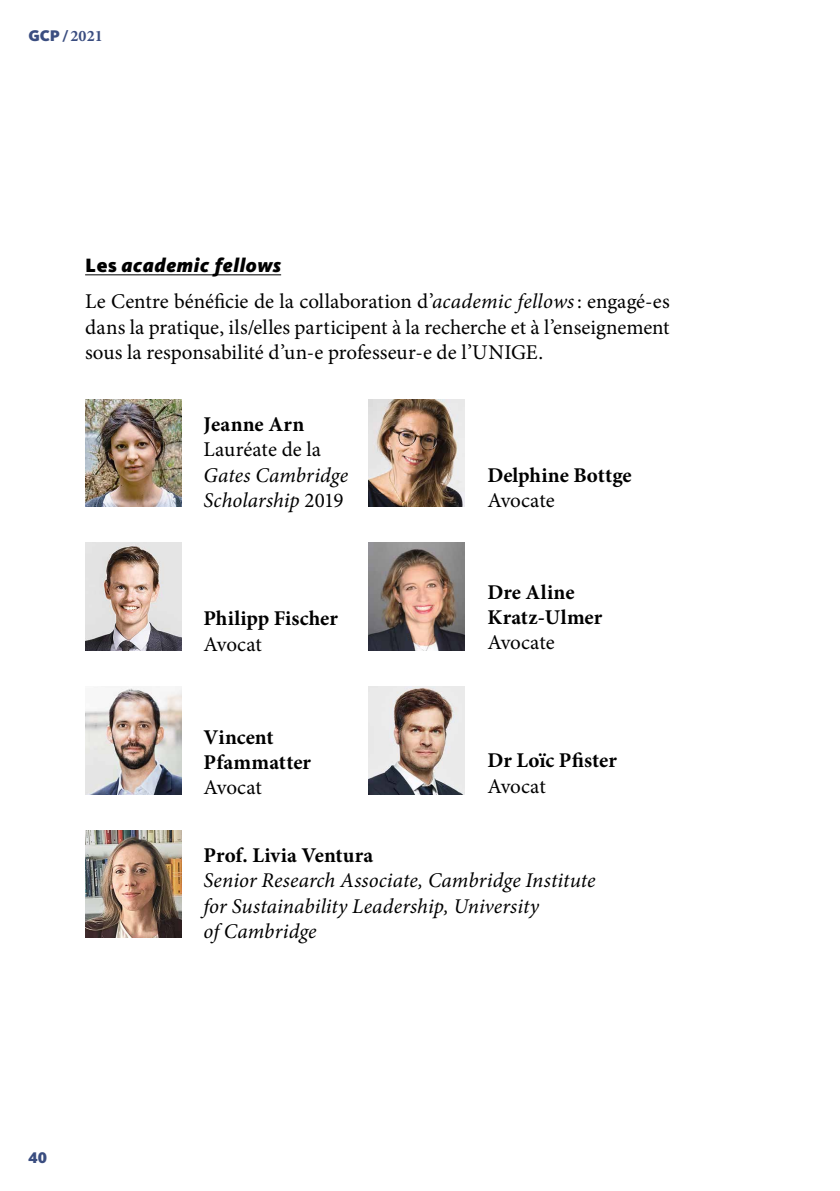
<style>
.page{position:relative;width:840px;height:1191px;background:#fff}
.page>*{position:absolute;margin:0;border:0;box-sizing:border-box;transform-origin:0 0}
.t1{font:21px/25.2px "Minion Pro";color:#000;text-align:justify}
.t2{font:italic 21px/25.2px "Minion Pro";color:#000}
.t3{font:700 21px/25.2px "Minion Pro";color:#000}
.t4{font:italic 900 20px "Kievit OT";letter-spacing:.035em;color:#000}
.t5{font:700 16px "Minion Pro";color:#3a4d80}
.t6{font:900 16px "Kievit OT";color:#3a4d80}
.s1{font-family:"Kievit OT";font-weight:900}
.s2{font-family:"Kievit OT";font-weight:500}
.s3{font-style:normal}
.s4{font-style:italic}
</style>
<div class="page">
<hr style="left:85px;top:274px;width:196px;height:1px;background:#000">
<img style="left:85px;top:399px;width:96px;height:108px">
<img style="left:85px;top:543px;width:96px;height:107px">
<img style="left:85px;top:687px;width:96px;height:107px">
<img style="left:85px;top:830px;width:96px;height:108px">
<img style="left:368px;top:399px;width:96px;height:108px">
<img style="left:368px;top:543px;width:96px;height:107px">
<img style="left:368px;top:686px;width:96px;height:108px">
<p class="t5" style="left:28px;top:24px;width:76px"><span class="s1">GCP</span><span class="s2">/</span>2021</p>
<p class="t4" style="left:85px;top:253px;width:197px"><span class="s3">Les</span> academic fellows</p>
<p class="t1" style="left:85px;top:289px;width:585px">Le Centre bénéficie de la collaboration d’<span class="s4">academic fellows</span>: engagé-es dans la pratique, ils/elles participent à la recherche et à l’enseignement sous la responsabilité d’un-e professeur-e de l’UNIGE.</p>
<p class="t3" style="left:203px;top:412px;width:102px">Jeanne Arn</p>
<p class="t1" style="left:203px;top:437px;width:119px">Lauréate de la</p>
<p class="t2" style="left:203px;top:462px;width:146px">Gates Cambridge<br>Scholarship <span class="s3">2019</span></p>
<p class="t3" style="left:203px;top:606px;width:136px">Philipp Fischer</p>
<p class="t1" style="left:203px;top:631px;width:60px">Avocat</p>
<p class="t3" style="left:203px;top:724px;width:109px">Vincent<br>Pfammatter</p>
<p class="t1" style="left:203px;top:775px;width:60px">Avocat</p>
<p class="t3" style="left:487px;top:462px;width:146px">Delphine Bottge</p>
<p class="t1" style="left:487px;top:487px;width:69px">Avocate</p>
<p class="t3" style="left:487px;top:579px;width:116px">Dre Aline<br>Kratz-Ulmer</p>
<p class="t1" style="left:487px;top:630px;width:69px">Avocate</p>
<p class="t3" style="left:487px;top:748px;width:131px">Dr Loïc Pfister</p>
<p class="t1" style="left:487px;top:773px;width:60px">Avocat</p>
<p class="t6" style="left:28px;top:1147px;width:20px">40</p>
<p class="t3" style="left:203px;top:842px;width:171px">Prof. Livia Ventura</p>
<p class="t2" style="left:203px;top:868px;width:393px">Senior Research Associate, Cambridge Institute for Sustainability Leadership, University<br>of Cambridge</p>
</div>
